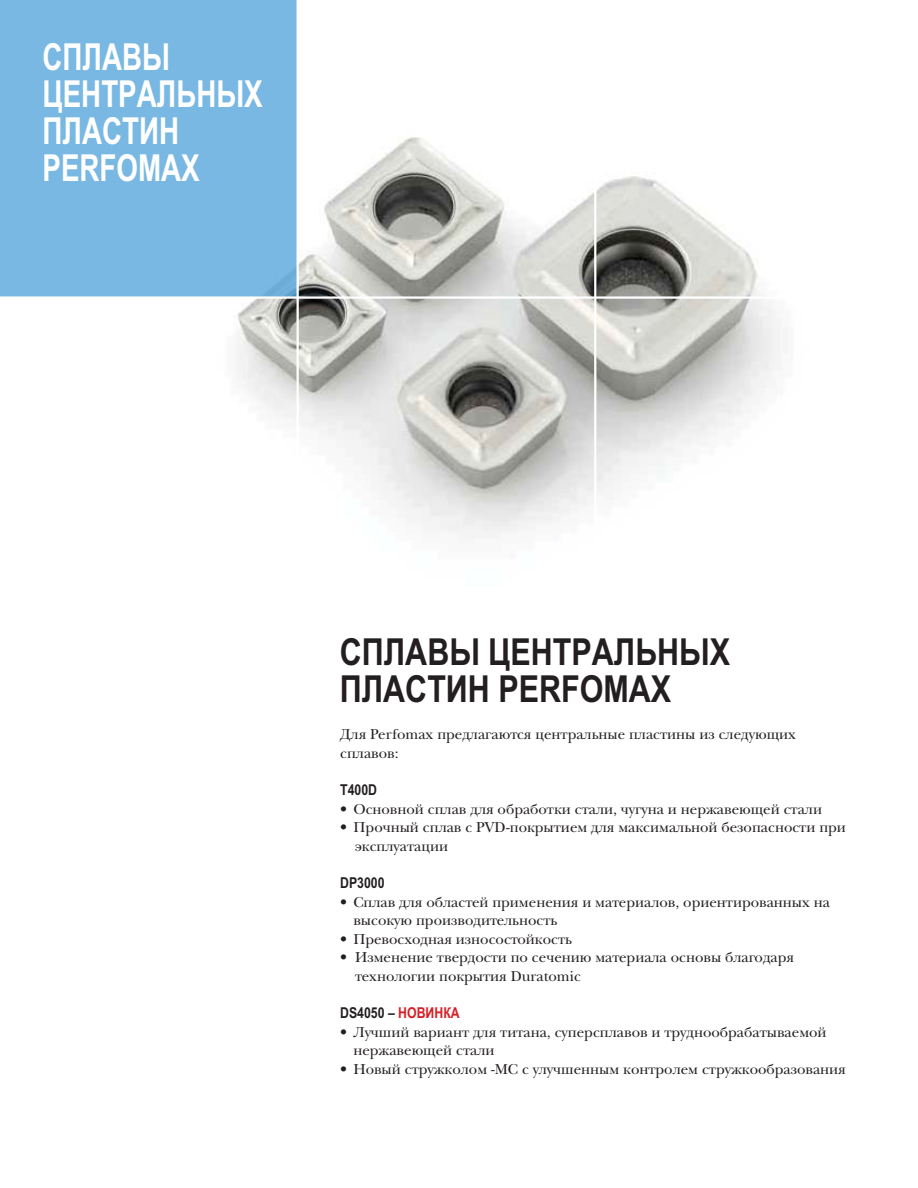
<style>
.page{position:relative;width:918px;height:1188px;background:#fff}
.page>*{position:absolute;margin:0;border:0;box-sizing:border-box;transform-origin:0 0}
.t1{font:700 37.2px/37.2px "Arial Narrow";color:#231f20}
.t2{font:700 37.2px/37.2px "Arial Narrow";color:#fff;scale:.91 1}
.t3{font:15px/18.6px "New Baskerville IT Cfor S Tools";color:#231f20}
.t4{font:700 15px "Arial Narrow";color:#231f20}
.s1{color:#d51f26}
</style>
<div class="page">
<img style="left:237px;top:137px;width:550px;height:401px">
<div style="left:0;top:0;width:297px;height:296px;background:#79b8e3"></div>
<hr style="left:594px;top:0;width:2px;height:607px;background:#fff">
<hr style="left:297px;top:0;width:2px;height:593px;background:#fff">
<hr style="left:0;top:296px;width:893px;height:3px;background:#fff">
<h1 class="t2" style="left:43px;top:38px;width:243px">СПЛАВЫ<br>ЦЕНТРАЛЬНЫХ<br>ПЛАСТИН<br>PERFOMAX</h1>
<h1 class="t1" style="left:340px;top:633px;width:392px">СПЛАВЫ ЦЕНТРАЛЬНЫХ<br>ПЛАСТИН PERFOMAX</h1>
<p class="t3" style="left:340px;top:725px;width:457px">Для Perfomax предлагаются центральные пластины из следующих сплавов:</p>
<p class="t4" style="left:340px;top:781px;width:38px">T400D</p>
<p class="t3" style="left:340px;top:799px;width:483px">• Основной сплав для обработки стали, чугуна и нержавеющей стали</p>
<p class="t3" style="left:355px;top:818px;width:492px;text-indent:-15px">• Прочный сплав с PVD-покрытием для максимальной безопасности при эксплуатации</p>
<p class="t4" style="left:340px;top:874px;width:46px">DP3000</p>
<p class="t3" style="left:353px;top:892px;width:478px;text-indent:-13px">• Сплав для областей применения и материалов, ориентированных на высокую производительность</p>
<p class="t3" style="left:340px;top:929px;width:233px">• Превосходная износостойкость</p>
<p class="t3" style="left:355px;top:948px;width:441px;text-indent:-15px">• Изменение твердости по сечению материала основы благодаря технологии покрытия Duratomic</p>
<p class="t4" style="left:340px;top:1004px;width:121px">DS4050 – <span class="s1">НОВИНКА</span></p>
<p class="t3" style="left:353px;top:1022px;width:475px;text-indent:-13px">• Лучший вариант для титана, суперсплавов и труднообрабатываемой нержавеющей стали</p>
<p class="t3" style="left:340px;top:1060px;width:507px">• Новый стружколом -MC с улучшенным контролем стружкообразования</p>
</div>
